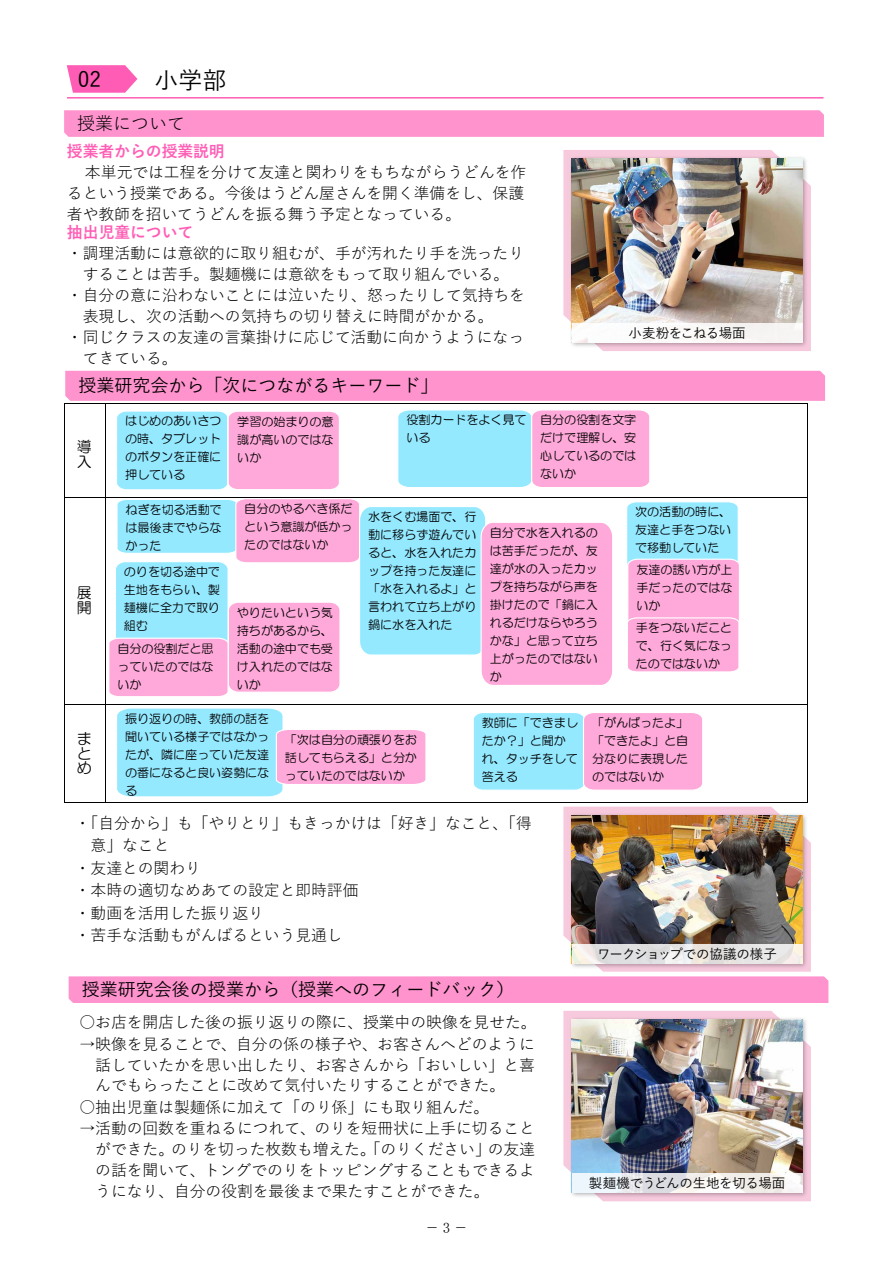
<style>
.page{position:relative;width:893px;height:1263px;background:#fff}
.page>*{position:absolute;margin:0;border:0;box-sizing:border-box;transform-origin:0 0}
.t1{font:500 24px "Yu Gothic";color:#000}
.t2{font:500 21px "Yu Gothic";color:#000}
.t3{font:500 18px "Yu Gothic";color:#000}
.t4{font:18px "Yu Gothic";color:#000}
.t5{font:15.9px/21px "Yu Gothic";color:#000;text-align:justify}
.t6{font:700 15.9px "Yu Gothic";color:#ff5db5}
.t7{font:15px/15px "HG Maru Gothic MPRO";color:#000}
.t8{font:15px "MS Mincho";color:#000;scale:.85 1}
.t9{font:500 13.5px "Yu Go";letter-spacing:-.03em;color:#000}
.t10{font:12px/18px "HG Maru Gothic MPRO";color:#000;text-align:justify}
</style>
<div class="page">
<hr style="left:64px;top:404px;width:1px;height:93px;background:#000">
<hr style="left:105px;top:404px;width:1px;height:93px;background:#000">
<hr style="left:807px;top:404px;width:1px;height:93px;background:#000">
<hr style="left:65px;top:497px;width:40px;height:1px;background:#000">
<hr style="left:106px;top:497px;width:701px;height:1px;background:#000">
<hr style="left:64px;top:497px;width:1px;height:207px;background:#000">
<hr style="left:105px;top:497px;width:1px;height:207px;background:#000">
<hr style="left:807px;top:497px;width:1px;height:207px;background:#000">
<hr style="left:67px;top:97px;width:757px;height:2px;background:#ff5db5">
<svg style="left:67px;top:65px;width:70px;height:28px"></svg>
<img style="left:71px;top:71px;width:47px;height:16px">
<svg style="left:64px;top:110px;width:760px;height:27px"></svg>
<div style="left:66px;top:113px;width:756px;height:22px;background:#ff93ce"></div>
<svg style="left:64px;top:371px;width:761px;height:119px"></svg>
<svg style="left:627px;top:502px;width:112px;height:170px"></svg>
<svg style="left:109px;top:499px;width:504px;height:197px"></svg>
<svg style="left:563px;top:150px;width:248px;height:201px;fill:#f7c9dd"></svg>
<div style="left:569px;top:155px;width:239px;height:194px;background:#000;opacity:.3"></div>
<img style="left:572px;top:158px;width:230px;height:165px">
<div style="left:572px;top:323px;width:230px;height:20px;background:#fbfaf8"></div>
<svg style="left:563px;top:1011px;width:248px;height:190px;fill:#f7c9dd"></svg>
<div style="left:569px;top:1016px;width:239px;height:183px;background:#000;opacity:.3"></div>
<img style="left:572px;top:1019px;width:230px;height:155px">
<svg style="left:572px;top:1174px;width:230px;height:19px"></svg>
<svg style="left:64px;top:704px;width:764px;height:299px"></svg>
<div style="left:569px;top:812px;width:239px;height:157px;background:#000;opacity:.3"></div>
<img style="left:572px;top:815px;width:230px;height:129px">
<svg style="left:572px;top:944px;width:230px;height:19px;fill:#e6e4e3"></svg>
<h2 class="t2" style="left:78px;top:60px;width:25px">02</h2>
<h1 class="t1" style="left:155px;top:58px;width:73px">小学部</h1>
<p class="t4" style="left:77px;top:107px;width:109px">授業について</p>
<p class="t6" style="left:67px;top:143px;width:159px">授業者からの授業説明</p>
<p class="t5" style="left:67px;top:160px;width:461px;text-align:left;text-indent:18px">本単元では工程を分けて友達と関わりをもちながらうどんを作るという授業である。今後はうどん屋さんを開く準備をし、保護者や教師を招いてうどんを振る舞う予定となっている。</p>
<p class="t6" style="left:67px;top:224px;width:128px">抽出児童について</p>
<p class="t5" style="left:67px;top:241px;width:459px">・調理活動には意欲的に取り組むが、手が汚れたり手を洗ったり</p>
<p class="t5" style="left:83px;top:262px;width:428px">することは苦手。製麺機には意欲をもって取り組んでいる。</p>
<p class="t5" style="left:67px;top:282px;width:460px">・自分の意に沿わないことには泣いたり、怒ったりして気持ちを</p>
<p class="t5" style="left:83px;top:304px;width:412px">表現し、次の活動への気持ちの切り替えに時間がかかる。</p>
<p class="t5" style="left:67px;top:325px;width:459px">・同じクラスの友達の言葉掛けに応じて活動に向かうようになっ</p>
<p class="t5" style="left:83px;top:346px;width:96px">てきている。</p>
<p class="t3" style="left:78px;top:369px;width:362px">授業研究会から「次につながるキーワード」</p>
<p class="t9" style="left:629px;top:321px;width:119px">小麦粉をこねる場面</p>
<p class="t7" style="left:77px;top:439px;width:16px">導入</p>
<p class="t7" style="left:77px;top:585px;width:16px">展開</p>
<p class="t7" style="left:77px;top:731px;width:16px;text-align:justify">まとめ</p>
<p class="t10" style="left:125px;top:412px;width:98px">はじめのあいさつの時、タブレットのボタンを正確に押している</p>
<p class="t10" style="left:237px;top:413px;width:98px">学習の始まりの意識が高いのではないか</p>
<p class="t10" style="left:406px;top:411px;width:122px">役割カードをよく見ている</p>
<p class="t10" style="left:540px;top:411px;width:98px">自分の役割を文字だけで理解し、安心しているのではないか</p>
<p class="t10" style="left:125px;top:500px;width:98px">ねぎを切る活動では最後までやらなかった</p>
<p class="t10" style="left:244px;top:500px;width:110px">自分のやるべき係だという意識が低かったのではないか</p>
<p class="t10" style="left:368px;top:508px;width:110px">水をくむ場面で、行動に移らず遊んでいると、水を入れたカップを持った友達に「水を入れるよ」と言われて立ち上がり鍋に水を入れた</p>
<p class="t10" style="left:635px;top:503px;width:98px">次の活動の時に、友達と手をつないで移動していた</p>
<p class="t10" style="left:636px;top:560px;width:98px">友達の誘い方が上手だったのではないか</p>
<p class="t10" style="left:636px;top:619px;width:98px">手をつないだことで、行く気になったのではないか</p>
<p class="t10" style="left:490px;top:523px;width:110px">自分で水を入れるのは苦手だったが、友達が水の入ったカップを持ちながら声を掛けたので「鍋に入れるだけならやろうかな」と思って立ち上がったのではないか</p>
<p class="t10" style="left:124px;top:563px;width:98px">のりを切る途中で生地をもらい、製麺機に全力で取り組む</p>
<p class="t10" style="left:237px;top:603px;width:98px">やりたいという気持ちがあるから、活動の途中でも受け入れたのではないか</p>
<p class="t10" style="left:117px;top:639px;width:98px">自分の役割だと思っていたのではないか</p>
<p class="t10" style="left:125px;top:709px;width:146px">振り返りの時、教師の話を聞いている様子ではなかったが、隣に座っていた友達の番になると良い姿勢になる</p>
<p class="t10" style="left:285px;top:731px;width:134px">「次は自分の頑張りをお話してもらえる」と分かっていたのではないか</p>
<p class="t10" style="left:482px;top:714px;width:98px;text-align:left">教師に「できましたか？」と聞かれ、タッチをして答える</p>
<p class="t10" style="left:592px;top:714px;width:98px">「がんばったよ」「できたよ」と自分なりに表現したのではないか</p>
<p class="t5" style="left:75px;top:810px;width:459px">・「自分から」も「やりとり」もきっかけは「好き」なこと、「得</p>
<p class="t5" style="left:91px;top:833px;width:81px">意」なこと</p>
<p class="t5" style="left:75px;top:856px;width:128px">・友達との関わり</p>
<p class="t5" style="left:75px;top:878px;width:285px">・本時の適切なめあての設定と即時評価</p>
<p class="t5" style="left:75px;top:900px;width:191px">・動画を活用した振り返り</p>
<p class="t5" style="left:75px;top:923px;width:270px">・苦手な活動もがんばるという見通し</p>
<p class="t3" style="left:82px;top:973px;width:434px">授業研究会後の授業から（授業へのフィードバック）</p>
<p class="t5" style="left:79px;top:1010px;width:459px">○お店を開店した後の振り返りの際に、授業中の映像を見せた。</p>
<p class="t5" style="left:95px;top:1031px;width:441px;text-indent:-16px">→映像を見ることで、自分の係の様子や、お客さんへどのように話していたかを思い出したり、お客さんから「おいしい」と喜んでもらったことに改めて気付いたりすることができた。</p>
<p class="t5" style="left:79px;top:1094px;width:411px">○抽出児童は製麺係に加えて「のり係」にも取り組んだ。</p>
<p class="t5" style="left:95px;top:1115px;width:441px;text-indent:-16px">→活動の回数を重ねるにつれて、のりを短冊状に上手に切ることができた。のりを切った枚数も増えた。「のりください」の友達の話を聞いて、トングでのりをトッピングすることもできるようになり、自分の役割を最後まで果たすことができた。</p>
<p class="t8" style="left:426px;top:1220px;width:50px">－3－</p>
<p class="t9" style="left:597px;top:941px;width:181px">ワークショップでの協議の様子</p>
<p class="t9" style="left:589px;top:1171px;width:198px">製麺機でうどんの生地を切る場面</p>
</div>
